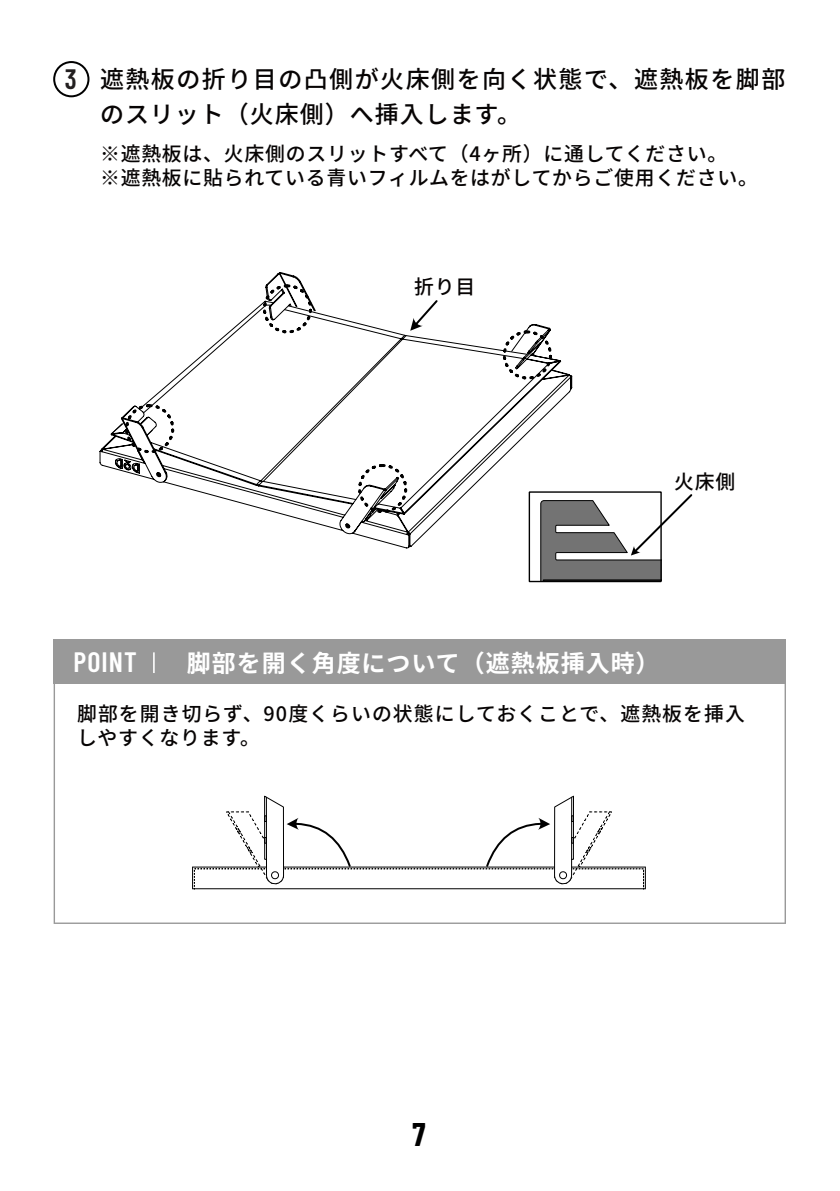
<style>
.page{position:relative;width:840px;height:1191px;background:#fff}
.page>*{position:absolute;margin:0;border:0;box-sizing:border-box;transform-origin:0 0}
.t1{font:700 32px "Barlow Condensed";color:#000}
.t2{font:600 28px "Barlow Condensed";letter-spacing:.04em;color:#fff}
.t3{font:600 28px "Barlow Condensed";color:#231f20}
.t4{font:500 24px/35px "Noto Sans CJ Kjp";letter-spacing:.06em;color:#070404}
.t5{font:700 24px "Noto Sans CJ Kjp";letter-spacing:.04em;color:#fff}
.t6{font:500 19.8px/23.6px "Noto Sans CJ Kjp";letter-spacing:.04em;color:#070404}
</style>
<div class="page">
<div style="left:53px;top:61px;width:36px;height:36px;border:2px solid #000;border-radius:50%"></div>
<svg style="left:99px;top:324px;width:474px;height:225px"></svg>
<svg style="left:110px;top:422px;width:15px;height:13px"></svg>
<div style="left:125px;top:404px;width:49px;height:49px;border:3px dashed #000;border-radius:50%"></div>
<div style="left:503px;top:330px;width:49px;height:49px;border:3px dashed #000;border-radius:50%"></div>
<div style="left:358px;top:464px;width:49px;height:49px;border:3px dashed #000;border-radius:50%"></div>
<div style="left:528px;top:491px;width:133px;height:91px;border:1px solid #000"></div>
<svg style="left:539px;top:493px;width:154px;height:88px"></svg>
<svg style="left:139px;top:272px;width:389px;height:164px"></svg>
<div style="left:54px;top:639px;width:732px;height:45px;background:#999"></div>
<hr style="left:153px;top:652px;width:2px;height:21px;background:#fff">
<svg style="left:54px;top:684px;width:732px;height:240px"></svg>
<h2 class="t3" style="left:65px;top:61px;width:13px">3</h2>
<p class="t4" style="left:100px;top:61px;width:686px">遮熱板の折り目の凸側が火床側を向く状態で、遮熱板を脚部のスリット（火床側）へ挿入します。</p>
<p class="t6" style="left:100px;top:142px;width:659px">※遮熱板は、火床側のスリットすべて（4ヶ所）に通してください。<br>※遮熱板に貼られている青いフィルムをはがしてからご使用ください。</p>
<p class="t6" style="left:414px;top:275px;width:63px">折り目</p>
<p class="t6" style="left:674px;top:469px;width:63px">火床側</p>
<h2 class="t2" style="left:73px;top:644px;width:65px">POINT</h2>
<p class="t5" style="left:187px;top:650px;width:474px">脚部を開く角度について（遮熱板挿入時）</p>
<p class="t6" style="left:77px;top:702px;width:669px">脚部を開き切らず、90度くらいの状態にしておくことで、遮熱板を挿入しやすくなります。</p>
<h1 class="t1" style="left:412px;top:1114px;width:15px">7</h1>
</div>
